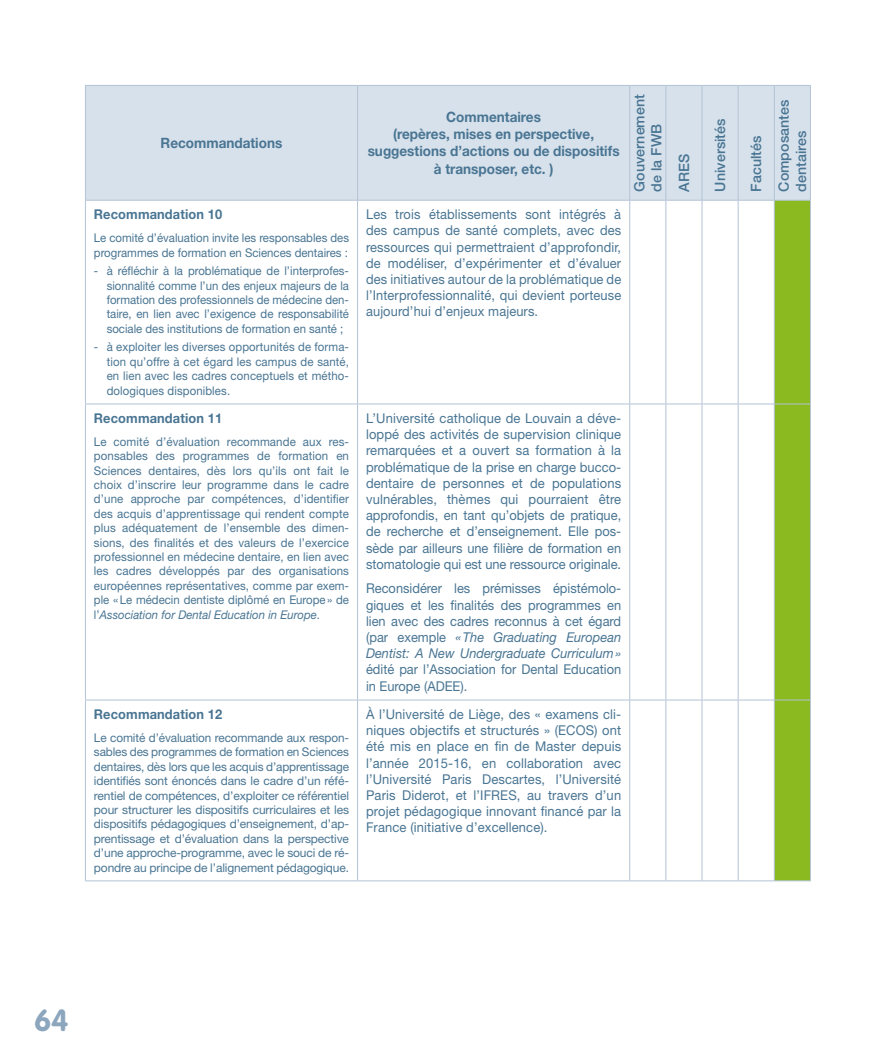
<style>
.page{position:relative;width:893px;height:1063px;background:#fff}
.page>*{position:absolute;margin:0;border:0;box-sizing:border-box;transform-origin:0 0}
.t1{font:700 30px "VAG Rounded Std";color:#8ca6be}
.t2{font:700 14.25px/17.1px "Helvetica Neue LT Std";color:#497593;text-align:center;scale:.95 1}
.t3{font:500 14.25px/17.1px "Helvetica Neue LT Std";color:#497593}
.t4{font:13.5px/16.2px "Helvetica Neue LT Std";color:#497593;text-align:justify;scale:.96 1}
.t5{font:13.5px/16.2px "Helvetica Neue LT Std";color:#497593;text-align:justify;scale:.95 1}
.t6{font:700 13.5px "Helvetica Neue LT Std";letter-spacing:.01em;color:#497593;scale:.95 1}
.t7{font:12px/14.4px "Helvetica Neue LT Std";color:#497593;text-align:justify;scale:.96 1}
.t8{font:12px/14.4px "Helvetica Neue LT Std";color:#497593;text-align:justify;scale:.95 1}
.t9{font:12px/14.4px "Helvetica Neue LT Std";color:#497593;text-align:justify}
.s1{font-style:italic}
</style>
<div class="page">
<div style="left:86px;top:86px;width:724px;height:114px;background:#d7e1eb"></div>
<div style="left:775px;top:201px;width:35px;height:680px;background:#8ab920"></div>
<hr style="left:629px;top:201px;width:1px;height:203px;background:#b3c3d5">
<hr style="left:665px;top:201px;width:1px;height:203px;background:#b3c3d5">
<hr style="left:702px;top:201px;width:1px;height:203px;background:#b3c3d5">
<hr style="left:630px;top:404px;width:36px;height:1px;background:#b3c3d5">
<hr style="left:629px;top:404px;width:1px;height:296px;background:#b3c3d5">
<hr style="left:666px;top:404px;width:36px;height:1px;background:#b3c3d5">
<hr style="left:665px;top:404px;width:1px;height:296px;background:#b3c3d5">
<hr style="left:702px;top:404px;width:1px;height:296px;background:#b3c3d5">
<hr style="left:630px;top:700px;width:36px;height:1px;background:#b3c3d5">
<hr style="left:629px;top:700px;width:1px;height:181px;background:#b3c3d5">
<hr style="left:666px;top:700px;width:36px;height:1px;background:#b3c3d5">
<hr style="left:665px;top:700px;width:1px;height:181px;background:#b3c3d5">
<hr style="left:702px;top:700px;width:1px;height:181px;background:#b3c3d5">
<hr style="left:630px;top:881px;width:36px;height:1px;background:#b3c3d5">
<hr style="left:666px;top:881px;width:36px;height:1px;background:#b3c3d5">
<hr style="left:810px;top:201px;width:1px;height:203px;background:#b3c3d5">
<hr style="left:810px;top:404px;width:1px;height:296px;background:#b3c3d5">
<hr style="left:810px;top:700px;width:1px;height:181px;background:#b3c3d5">
<hr style="left:738px;top:201px;width:1px;height:203px;background:#b3c3d5">
<hr style="left:774px;top:201px;width:1px;height:203px;background:#b3c3d5">
<hr style="left:738px;top:404px;width:36px;height:1px;background:#b3c3d5">
<hr style="left:738px;top:404px;width:1px;height:296px;background:#b3c3d5">
<hr style="left:774px;top:404px;width:37px;height:1px;background:#b3c3d5">
<hr style="left:774px;top:404px;width:1px;height:296px;background:#b3c3d5">
<hr style="left:738px;top:700px;width:36px;height:1px;background:#b3c3d5">
<hr style="left:738px;top:700px;width:1px;height:181px;background:#b3c3d5">
<hr style="left:774px;top:700px;width:37px;height:1px;background:#b3c3d5">
<hr style="left:774px;top:700px;width:1px;height:181px;background:#b3c3d5">
<hr style="left:738px;top:881px;width:36px;height:1px;background:#b3c3d5">
<hr style="left:774px;top:881px;width:37px;height:1px;background:#b3c3d5">
<hr style="left:702px;top:404px;width:36px;height:1px;background:#b3c3d5">
<hr style="left:702px;top:700px;width:36px;height:1px;background:#b3c3d5">
<hr style="left:702px;top:881px;width:36px;height:1px;background:#b3c3d5">
<hr style="left:85px;top:85px;width:273px;height:1px;background:#b3c3d5">
<hr style="left:85px;top:86px;width:1px;height:114px;background:#b3c3d5">
<hr style="left:358px;top:85px;width:272px;height:1px;background:#b3c3d5">
<hr style="left:357px;top:86px;width:1px;height:114px;background:#b3c3d5">
<hr style="left:630px;top:85px;width:36px;height:1px;background:#b3c3d5">
<hr style="left:629px;top:86px;width:1px;height:114px;background:#b3c3d5">
<hr style="left:666px;top:85px;width:36px;height:1px;background:#b3c3d5">
<hr style="left:665px;top:86px;width:1px;height:114px;background:#b3c3d5">
<hr style="left:702px;top:85px;width:36px;height:1px;background:#b3c3d5">
<hr style="left:702px;top:86px;width:1px;height:114px;background:#b3c3d5">
<hr style="left:738px;top:85px;width:36px;height:1px;background:#b3c3d5">
<hr style="left:738px;top:86px;width:1px;height:114px;background:#b3c3d5">
<hr style="left:774px;top:85px;width:37px;height:1px;background:#b3c3d5">
<hr style="left:774px;top:86px;width:1px;height:114px;background:#b3c3d5">
<hr style="left:810px;top:86px;width:1px;height:114px;background:#b3c3d5">
<hr style="left:85px;top:200px;width:273px;height:1px;background:#b3c3d5">
<hr style="left:85px;top:201px;width:1px;height:203px;background:#b3c3d5">
<hr style="left:358px;top:200px;width:272px;height:1px;background:#b3c3d5">
<hr style="left:357px;top:201px;width:1px;height:203px;background:#b3c3d5">
<hr style="left:630px;top:200px;width:36px;height:1px;background:#b3c3d5">
<hr style="left:666px;top:200px;width:36px;height:1px;background:#b3c3d5">
<hr style="left:702px;top:200px;width:36px;height:1px;background:#b3c3d5">
<hr style="left:738px;top:200px;width:36px;height:1px;background:#b3c3d5">
<hr style="left:774px;top:200px;width:37px;height:1px;background:#b3c3d5">
<hr style="left:85px;top:404px;width:273px;height:1px;background:#b3c3d5">
<hr style="left:85px;top:404px;width:1px;height:296px;background:#b3c3d5">
<hr style="left:358px;top:404px;width:272px;height:1px;background:#b3c3d5">
<hr style="left:357px;top:404px;width:1px;height:296px;background:#b3c3d5">
<hr style="left:85px;top:700px;width:273px;height:1px;background:#b3c3d5">
<hr style="left:85px;top:700px;width:1px;height:181px;background:#b3c3d5">
<hr style="left:358px;top:700px;width:272px;height:1px;background:#b3c3d5">
<hr style="left:357px;top:700px;width:1px;height:181px;background:#b3c3d5">
<hr style="left:85px;top:881px;width:273px;height:1px;background:#b3c3d5">
<hr style="left:358px;top:881px;width:272px;height:1px;background:#b3c3d5">
<p class="t2" style="left:161px;top:134px;width:130px">Recommandations</p>
<p class="t6" style="left:94px;top:206px;width:137px">Recommandation 10</p>
<p class="t8" style="left:94px;top:230px;width:270px">Le comité d’évaluation invite les responsables des programmes de formation en Sciences dentaires :</p>
<p class="t8" style="left:107px;top:264px;width:257px;text-indent:-13px">- à réfléchir à la problématique de l’interprofes&shy;sionnalité comme l’un des enjeux majeurs de la formation des professionnels de médecine den&shy;taire, en lien avec l’exigence de responsabilité sociale des institutions de formation en santé ;</p>
<p class="t8" style="left:107px;top:340px;width:257px;text-indent:-13px">- à exploiter les diverses opportunités de forma&shy;tion qu’offre à cet égard les campus de santé, en lien avec les cadres conceptuels et métho&shy;dologiques disponibles.</p>
<p class="t6" style="left:94px;top:410px;width:137px">Recommandation 11</p>
<p class="t7" style="left:94px;top:434px;width:267px">Le comité d’évaluation recommande aux res&shy;ponsables des programmes de formation en Sciences dentaires, dès lors qu’ils ont fait le choix d’inscrire leur programme dans le cadre d’une approche par compétences, d’identifier des acquis d’apprentissage qui rendent compte plus adéquatement de l’ensemble des dimen&shy;sions, des finalités et des valeurs de l’exercice professionnel en médecine dentaire, en lien avec les cadres développés par des organisations européennes représentatives, comme par exem&shy;ple «Le médecin dentiste diplômé en Europe» de l’<span class="s1">Association for Dental Education in Europe</span>.</p>
<p class="t6" style="left:94px;top:706px;width:137px">Recommandation 12</p>
<p class="t9" style="left:94px;top:730px;width:257px">Le comité d’évaluation recommande aux respon&shy;sables des programmes de formation en Sciences dentaires, dès lors que les acquis d’apprentissage identifiés sont énoncés dans le cadre d’un réfé&shy;rentiel de compétences, d’exploiter ce référentiel pour structurer les dispositifs curriculaires et les dispositifs pédagogiques d’enseignement, d’ap&shy;prentissage et d’évaluation dans la perspective d’une approche-programme, avec le souci de ré&shy;pondre au principe de l’alignement pédagogique.</p>
<p class="t2" style="left:368px;top:108px;width:267px">Commentaires<br>(repères, mises en perspective, suggestions d’actions ou de dispositifs à transposer, etc. )</p>
<p class="t5" style="left:366px;top:206px;width:270px">Les trois établissements sont intégrés à des campus de santé complets, avec des ressources qui permettraient d’approfondir, de modéliser, d’expérimenter et d’évaluer des initiatives autour de la problématique de l’Interprofessionnalité, qui devient porteuse aujourd’hui d’enjeux majeurs.</p>
<p class="t3" style="left:631px;top:192px;width:99px;rotate:-90deg">Gouvernement de la FWB</p>
<p class="t4" style="left:366px;top:410px;width:267px">L’Université catholique de Louvain a déve&shy;loppé des activités de supervision clinique remarquées et a ouvert sa formation à la problématique de la prise en charge bucco&shy;dentaire de personnes et de populations vulnérables, thèmes qui pourraient être approfondis, en tant qu’objets de pratique, de recherche et d’enseignement. Elle pos&shy;sède par ailleurs une filière de formation en stomatologie qui est une ressource originale.</p>
<p class="t5" style="left:366px;top:580px;width:270px">Reconsidérer les prémisses épistémolo&shy;giques et les finalités des programmes en lien avec des cadres reconnus à cet égard (par exemple <span class="s1">«The Graduating European Dentist: A New Undergraduate Curriculum»</span></p>
<p class="t5" style="left:366px;top:661px;width:270px">édité par l’Association for Dental Education in Europe (ADEE).</p>
<p class="t4" style="left:366px;top:706px;width:267px">À l’Université de Liège, des « examens cli&shy;niques objectifs et structurés » (ECOS) ont été mis en place en fin de Master depuis l’année 2015-16, en collaboration avec l’Université Paris Descartes, l’Université Paris Diderot, et l’IFRES, au travers d’un projet pédagogique innovant financé par la France (initiative d’excellence).</p>
<p class="t3" style="left:675px;top:192px;width:39px;rotate:-90deg">ARES</p>
<p class="t3" style="left:711px;top:192px;width:75px;rotate:-90deg">Universités</p>
<p class="t3" style="left:742px;top:192px;width:93px;line-height:27.6px;rotate:-90deg">Facultés<br>Composantes</p>
<p class="t3" style="left:792px;top:192px;width:62px;rotate:-90deg">dentaires</p>
<h1 class="t1" style="left:34px;top:1003px;width:36px">64</h1>
</div>
